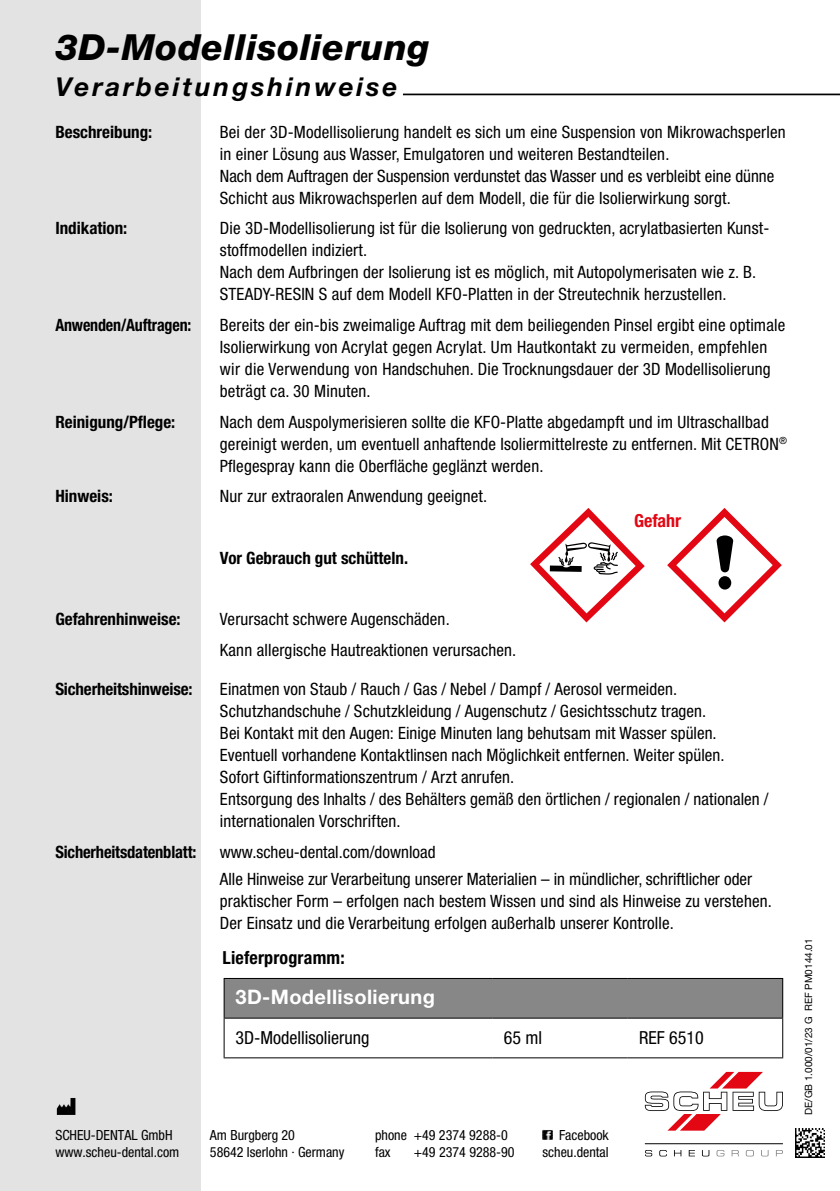
<style>
.page{position:relative;width:840px;height:1191px;background:#fff}
.page>*{position:absolute;margin:0;border:0;box-sizing:border-box;transform-origin:0 0}
.t1{font:italic 800 36px "Helvetica Neue LT Pro";letter-spacing:.015em;color:#000}
.t2{font:italic 700 26px "Helvetica Neue LT Pro";letter-spacing:.11em;color:#000}
.t3{font:700 20px "Helvetica Neue LT Pro";letter-spacing:.02em;color:#fff}
.t4{font:condensed 18px "Helvetica Neue LT Pro";color:#000}
.t5{font:700 condensed 18px "Helvetica Neue LT Pro";letter-spacing:.01em;color:#000}
.t6{font:700 condensed 18px "Helvetica Neue LT Pro";color:#e30613}
.t7{font:condensed 17px/22px "Helvetica Neue LT Pro";letter-spacing:.01em;color:#000}
.t8{font:700 condensed 17px "Helvetica Neue LT Pro";color:#000}
.t9{font:700 condensed 17px "Helvetica Neue LT Pro";color:#000;scale:.94 1}
.t10{font:condensed 14px/16.8px "Helvetica Neue LT Pro";color:#000}
.t11{font:10px "Helvetica Neue LT Pro";color:#000}
</style>
<div class="page">
<div style="left:0;top:0;width:200px;height:1191px;background:#e3e3e3"></div>
<hr style="left:403px;top:94px;width:436px;height:1px;background:#000">
<svg style="left:530px;top:508px;width:114px;height:114px"></svg>
<svg style="left:667px;top:508px;width:114px;height:114px"></svg>
<svg style="left:542px;top:1129px;width:10px;height:10px"></svg>
<svg style="left:645px;top:1150px;width:7px;height:6px"></svg>
<svg style="left:659px;top:1150px;width:7px;height:6px"></svg>
<svg style="left:674px;top:1150px;width:7px;height:6px"></svg>
<svg style="left:688px;top:1150px;width:6px;height:6px"></svg>
<svg style="left:702px;top:1150px;width:7px;height:6px"></svg>
<svg style="left:716px;top:1150px;width:8px;height:6px"></svg>
<svg style="left:731px;top:1150px;width:7px;height:6px"></svg>
<svg style="left:745px;top:1150px;width:8px;height:6px"></svg>
<svg style="left:761px;top:1150px;width:7px;height:6px"></svg>
<svg style="left:775px;top:1150px;width:7px;height:6px"></svg>
<hr style="left:644px;top:1143px;width:138px;height:1px;background:#000">
<svg style="left:644px;top:1072px;width:138px;height:58px"></svg>
<img style="left:795px;top:1128px;width:28px;height:29px">
<div style="left:224px;top:978px;width:558px;height:40px;background:#878787"></div>
<hr style="left:223px;top:978px;width:269px;height:1px;background:#000">
<hr style="left:223px;top:979px;width:1px;height:38px;background:#000">
<hr style="left:492px;top:978px;width:135px;height:1px;background:#000">
<hr style="left:627px;top:978px;width:155px;height:1px;background:#000">
<hr style="left:781px;top:979px;width:1px;height:38px;background:#000">
<hr style="left:223px;top:1017px;width:269px;height:1px;background:#000">
<hr style="left:223px;top:1018px;width:1px;height:39px;background:#000">
<hr style="left:492px;top:1017px;width:135px;height:1px;background:#000">
<hr style="left:627px;top:1017px;width:155px;height:1px;background:#000">
<hr style="left:781px;top:1018px;width:1px;height:39px;background:#000">
<hr style="left:223px;top:1057px;width:269px;height:1px;background:#000">
<hr style="left:492px;top:1057px;width:135px;height:1px;background:#000">
<hr style="left:627px;top:1057px;width:155px;height:1px;background:#000">
<img style="left:57px;top:1098px;width:18px;height:17px">
<h1 class="t1" style="left:55px;top:25px;width:375px">3D-Modellisolierung</h1>
<h2 class="t2" style="left:55px;top:70px;width:343px">Verarbeitungshinweise</h2>
<p class="t8" style="left:55px;top:122px;width:98px">Beschreibung:</p>
<p class="t7" style="left:220px;top:121px;width:567px">Bei der 3D-Modellisolierung handelt es sich um eine Suspension von Mikrowachsperlen in einer Lösung aus Wasser, Emulgatoren und weiteren Bestandteilen.<br>Nach dem Auftragen der Suspension verdunstet das Wasser und es verbleibt eine dünne Schicht aus Mikrowachsperlen auf dem Modell, die für die Isolierwirkung sorgt.</p>
<p class="t8" style="left:55px;top:218px;width:73px">Indikation:</p>
<p class="t7" style="left:220px;top:217px;width:550px">Die 3D-Modellisolierung ist für die Isolierung von gedruckten, acrylatbasierten Kunst&shy;stoffmodellen indiziert.<br>Nach dem Aufbringen der Isolierung ist es möglich, mit Autopolymerisaten wie z. B.<br>STEADY-RESIN S auf dem Modell KFO-Platten in der Streutechnik herzustellen.</p>
<p class="t9" style="left:55px;top:315px;width:146px">Anwenden/Auftragen:</p>
<p class="t7" style="left:220px;top:314px;width:566px">Bereits der ein-bis zweimalige Auftrag mit dem beiliegenden Pinsel ergibt eine optimale Isolierwirkung von Acrylat gegen Acrylat. Um Hautkontakt zu vermeiden, empfehlen wir die Verwendung von Handschuhen. Die Trocknungsdauer der 3D Modellisolierung beträgt ca. 30 Minuten.</p>
<p class="t8" style="left:55px;top:411px;width:121px">Reinigung/Pflege:</p>
<p class="t7" style="left:220px;top:410px;width:568px">Nach dem Auspolymerisieren sollte die KFO-Platte abgedampft und im Ultraschallbad gereinigt werden, um eventuell anhaftende Isoliermittelreste zu entfernen. Mit CETRON<sup>®<br></sup>Pflegespray kann die Oberfläche geglänzt werden.</p>
<p class="t8" style="left:55px;top:486px;width:59px">Hinweis:</p>
<p class="t7" style="left:220px;top:485px;width:268px">Nur zur extraoralen Anwendung geeignet.</p>
<p class="t8" style="left:220px;top:547px;width:190px">Vor Gebrauch gut schütteln.</p>
<p class="t6" style="left:633px;top:509px;width:48px">Gefahr</p>
<p class="t8" style="left:55px;top:609px;width:127px">Gefahrenhinweise:</p>
<p class="t7" style="left:220px;top:604px;width:298px;line-height:30.4px">Verursacht schwere Augenschäden.<br>Kann allergische Hautreaktionen verursachen.</p>
<p class="t8" style="left:55px;top:678px;width:139px">Sicherheitshinweise:</p>
<p class="t7" style="left:220px;top:678px;width:550px">Einatmen von Staub / Rauch / Gas / Nebel / Dampf / Aerosol vermeiden.<br>Schutzhandschuhe / Schutzkleidung / Augenschutz / Gesichtsschutz tragen.<br>Bei Kontakt mit den Augen: Einige Minuten lang behutsam mit Wasser spülen.<br>Eventuell vorhandene Kontaktlinsen nach Möglichkeit entfernen. Weiter spülen.<br>Sofort Giftinformationszentrum / Arzt anrufen.<br>Entsorgung des Inhalts / des Behälters gemäß den örtlichen / regionalen / nationalen / internationalen Vorschriften.</p>
<p class="t8" style="left:55px;top:841px;width:142px">Sicherheitsdatenblatt:</p>
<p class="t7" style="left:220px;top:837px;width:533px;line-height:27.6px">www.scheu-dental.com/download<br>Alle Hinweise zur Verarbeitung unserer Materialien – in mündlicher, schriftlicher oder</p>
<p class="t7" style="left:220px;top:890px;width:553px">praktischer Form – erfolgen nach bestem Wissen und sind als Hinweise zu verstehen.<br>Der Einsatz und die Verarbeitung erfolgen außerhalb unserer Kontrolle.</p>
<p class="t5" style="left:222px;top:946px;width:124px">Lieferprogramm:</p>
<p class="t3" style="left:235px;top:984px;width:201px">3D-Modellisolierung</p>
<p class="t4" style="left:235px;top:1027px;width:135px">3D-Modellisolierung</p>
<p class="t4" style="left:503px;top:1027px;width:40px">65 ml</p>
<p class="t4" style="left:638px;top:1027px;width:66px">REF 6510</p>
<p class="t10" style="left:210px;top:1126px;width:136px">Am Burgberg 20<br>58642 Iserlohn · Germany</p>
<p class="t10" style="left:542px;top:1126px;width:68px;text-align:right">Facebook scheu.dental</p>
<p class="t10" style="left:55px;top:1126px;width:125px">SCHEU-DENTAL GmbH www.scheu-dental.com</p>
<p class="t10" style="left:375px;top:1126px;width:134px">phone +49 2374 9288-0 fax</p>
<p class="t10" style="left:413px;top:1143px;width:102px">+49 2374 9288-90</p>
<p class="t11" style="left:802px;top:1114px;width:178px;rotate:-90deg">DE/GB 1.000/01/23 G REF PM0144.01</p>
</div>
